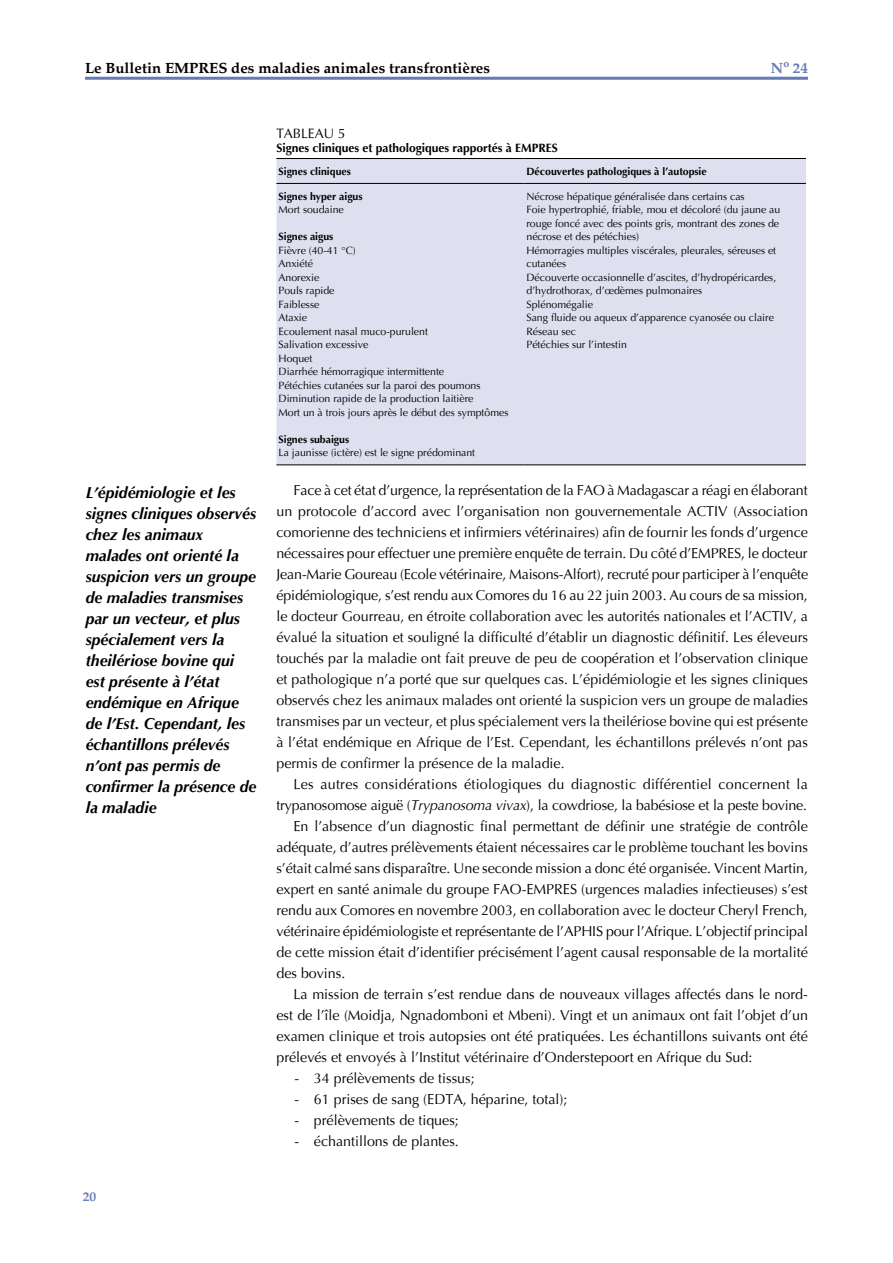
<style>
.page{position:relative;width:893px;height:1263px;background:#fff}
.page>*{position:absolute;margin:0;border:0;box-sizing:border-box;transform-origin:0 0}
.t1{font:italic 700 15.75px/21px "Optima";color:#000}
.t2{font:700 15px "Palatino";color:#000}
.t3{font:700 15px "Palatino";color:#667ab7}
.t4{font:14.25px/21px "Optima";color:#000;text-align:justify}
.t5{font:14.25px "Optima";letter-spacing:.02em;color:#000}
.t6{font:13.5px "Optima";color:#000}
.t7{font:700 13.5px "Palatino";color:#667ab7}
.t8{font:700 12px "Optima";color:#000}
.t9{font:10.5px/13.5px "Optima";color:#000}
.t10{font:700 10.5px "Optima";color:#000}
.s1{font-style:italic}
</style>
<div class="page">
<hr style="left:85px;top:77px;width:723px;height:3px;background:#667ab7">
<div style="left:276px;top:159px;width:530px;height:305px;background:#dfe0ef"></div>
<hr style="left:276px;top:158px;width:248px;height:1px;background:#000">
<hr style="left:524px;top:158px;width:282px;height:1px;background:#000">
<hr style="left:276px;top:183px;width:248px;height:1px;background:#000">
<hr style="left:524px;top:183px;width:282px;height:1px;background:#000">
<hr style="left:276px;top:464px;width:248px;height:1px;background:#000">
<hr style="left:524px;top:464px;width:282px;height:1px;background:#000">
<p class="t2" style="left:85px;top:59px;width:406px">Le Bulletin EMPRES des maladies animales transfrontières</p>
<p class="t3" style="left:771px;top:59px;width:39px">N<sup>o</sup> 24</p>
<p class="t1" style="left:86px;top:482px;width:172px">L’épidémiologie et les signes cliniques observés chez les animaux malades ont orienté la suspicion vers un groupe de maladies transmises par un vecteur, et plus spécialement vers la theilériose bovine qui est présente à l’état endémique en Afrique de l’Est. Cependant, les échantillons prélevés n’ont pas permis de confirmer la présence de la maladie</p>
<p class="t7" style="left:83px;top:1188px;width:15px">20</p>
<p class="t6" style="left:276px;top:125px;width:71px">TABLEAU 5</p>
<p class="t8" style="left:276px;top:140px;width:283px">Signes cliniques et pathologiques rapportés à EMPRES</p>
<p class="t10" style="left:279px;top:165px;width:74px">Signes cliniques</p>
<p class="t10" style="left:526px;top:165px;width:182px">Découvertes pathologiques à l’autopsie</p>
<p class="t10" style="left:279px;top:190px;width:86px">Signes hyper aigus</p>
<p class="t9" style="left:279px;top:203px;width:67px">Mort soudaine</p>
<p class="t10" style="left:279px;top:230px;width:56px">Signes aigus</p>
<p class="t9" style="left:279px;top:244px;width:231px">Fièvre (40-41 °C)<br>Anxiété<br>Anorexie<br>Pouls rapide<br>Faiblesse<br>Ataxie<br>Ecoulement nasal muco-purulent<br>Salivation excessive<br>Hoquet<br>Diarrhée hémorragique intermittente<br>Pétéchies cutanées sur la paroi des poumons<br>Diminution rapide de la production laitière<br>Mort un à trois jours après le début des symptômes</p>
<p class="t10" style="left:279px;top:433px;width:72px">Signes subaigus</p>
<p class="t9" style="left:279px;top:446px;width:198px">La jaunisse (ictère) est le signe prédominant</p>
<p class="t9" style="left:526px;top:190px;width:255px">Nécrose hépatique généralisée dans certains cas<br>Foie hypertrophié, friable, mou et décoloré (du jaune au rouge foncé avec des points gris, montrant des zones de nécrose et des pétéchies)<br>Hémorragies multiples viscérales, pleurales, séreuses et cutanées<br>Découverte occasionnelle d’ascites, d’hydropéricardes, d’hydrothorax, d’œdèmes pulmonaires<br>Splénomégalie<br>Sang fluide ou aqueux d’apparence cyanosée ou claire Réseau sec<br>Pétéchies sur l’intestin</p>
<p class="t4" style="left:276px;top:480px;width:533px;text-indent:17px">Face à cet état d’urgence, la représentation de la FAO à Madagascar a réagi en élaborant un protocole d’accord avec l’organisation non gouvernementale ACTIV (Association comorienne des techniciens et infirmiers vétérinaires) afin de fournir les fonds d’urgence nécessaires pour effectuer une première enquête de terrain. Du côté d’EMPRES, le docteur Jean-Marie Goureau (Ecole vétérinaire, Maisons-Alfort), recruté pour participer à l’enquête épidémiologique, s’est rendu aux Comores du 16 au 22 juin 2003. Au cours de sa mission, le docteur Gourreau, en étroite collaboration avec les autorités nationales et l’ACTIV, a évalué la situation et souligné la difficulté d’établir un diagnostic définitif. Les éleveurs touchés par la maladie ont fait preuve de peu de coopération et l’observation clinique et pathologique n’a porté que sur quelques cas. L’épidémiologie et les signes cliniques observés chez les animaux malades ont orienté la suspicion vers un groupe de maladies transmises par un vecteur, et plus spécialement vers la theilériose bovine qui est présente à l’état endémique en Afrique de l’Est. Cependant, les échantillons prélevés n’ont pas permis de confirmer la présence de la maladie.</p>
<p class="t5" style="left:293px;top:775px;width:516px">Les autres considérations étiologiques du diagnostic différentiel concernent la</p>
<p class="t4" style="left:276px;top:795px;width:532px">trypanosomose aiguë (<span class="s1">Trypanosoma vivax</span>), la cowdriose, la babésiose et la peste bovine.</p>
<p class="t4" style="left:293px;top:816px;width:516px">En l’absence d’un diagnostic final permettant de définir une stratégie de contrôle</p>
<p class="t4" style="left:276px;top:837px;width:533px">adéquate, d’autres prélèvements étaient nécessaires car le problème touchant les bovins</p>
<p class="t4" style="left:276px;top:858px;width:533px">s’était calmé sans disparaître. Une seconde mission a donc été organisée. Vincent Martin,</p>
<p class="t4" style="left:276px;top:879px;width:533px">expert en santé animale du groupe FAO-EMPRES (urgences maladies infectieuses) s’est</p>
<p class="t4" style="left:276px;top:900px;width:533px">rendu aux Comores en novembre 2003, en collaboration avec le docteur Cheryl French,</p>
<p class="t4" style="left:276px;top:921px;width:533px">vétérinaire épidémiologiste et représentante de l’APHIS pour l’Afrique. L’objectif principal</p>
<p class="t4" style="left:276px;top:942px;width:533px">de cette mission était d’identifier précisément l’agent causal responsable de la mortalité</p>
<p class="t4" style="left:276px;top:963px;width:70px">des bovins.</p>
<p class="t4" style="left:293px;top:984px;width:516px">La mission de terrain s’est rendue dans de nouveaux villages affectés dans le nord-</p>
<p class="t4" style="left:276px;top:1005px;width:533px">est de l’île (Moidja, Ngnadomboni et Mbeni). Vingt et un animaux ont fait l’objet d’un</p>
<p class="t4" style="left:276px;top:1026px;width:533px">examen clinique et trois autopsies ont été pratiquées. Les échantillons suivants ont été</p>
<p class="t4" style="left:276px;top:1047px;width:477px">prélevés et envoyés à l’Institut vétérinaire d’Onderstepoort en Afrique du Sud:</p>
<p class="t4" style="left:294px;top:1068px;width:182px">- 34 prélèvements de tissus;</p>
<p class="t4" style="left:294px;top:1089px;width:274px">- 61 prises de sang (EDTA, héparine, total);</p>
<p class="t4" style="left:294px;top:1110px;width:166px">- prélèvements de tiques;</p>
<p class="t4" style="left:294px;top:1131px;width:166px">- échantillons de plantes.</p>
</div>
